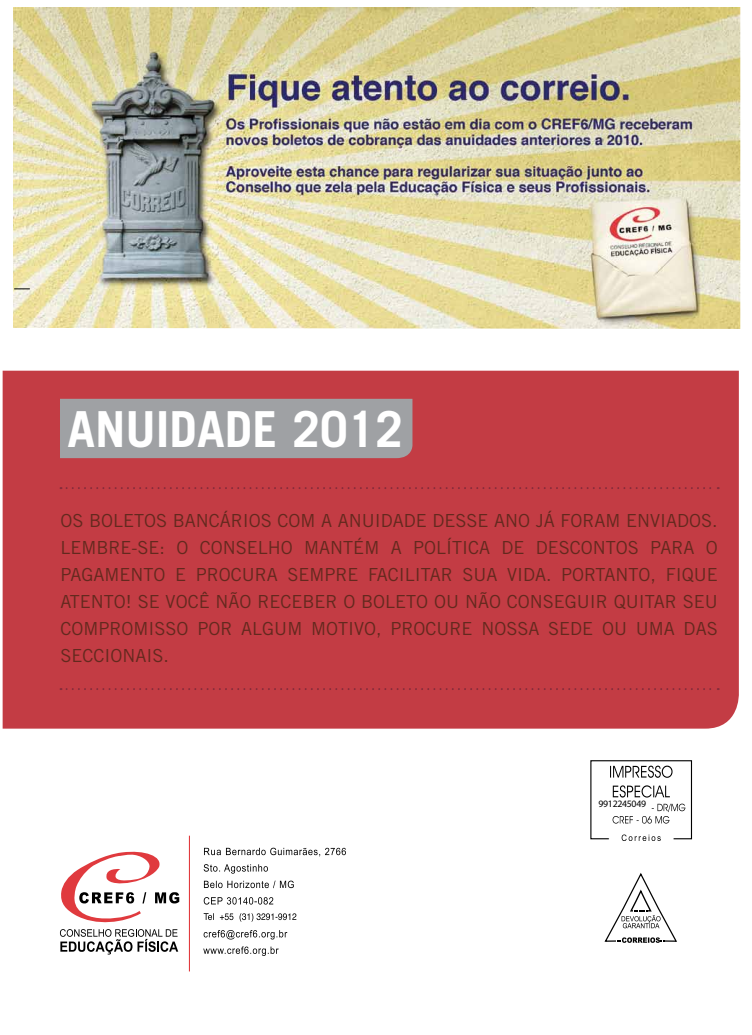
<style>
.page{position:relative;width:752px;height:1035px;background:#fff}
.page>*{position:absolute;margin:0;border:0;box-sizing:border-box;transform-origin:0 0}
.t1{font:700 49.7px "Trade Gothic";color:#fff}
.t2{font:18px/27px "Trade Gothic";color:#63291e;text-align:justify}
.t3{font:9.8px "Myriad Pro";letter-spacing:-.03em;color:#000}
</style>
<div class="page">
<img style="left:13px;top:7px;width:727px;height:322px">
<svg style="left:14px;top:289px;width:16px;height:1px"></svg>
<div style="left:3px;top:371px;width:736px;height:357px;background:#c33c44"></div>
<div style="left:60px;top:399px;width:352px;height:59px;background:#9fa1a4"></div>
<svg style="left:60px;top:487px;width:658px;height:2px"></svg>
<svg style="left:60px;top:688px;width:658px;height:2px"></svg>
<hr style="left:189px;top:835px;width:1px;height:136px;background:#e13a3e">
<svg style="left:604px;top:873px;width:73px;height:70px"></svg>
<div style="left:590px;top:760px;width:101px;height:79px;border:1px solid #000"></div>
<svg style="left:610px;top:765px;width:75px;height:58px"></svg>
<div style="left:609px;top:829px;width:63px;height:11px;background:#fff"></div>
<svg style="left:621px;top:834px;width:39px;height:7px"></svg>
<svg style="left:60px;top:851px;width:119px;height:103px"></svg>
<svg style="left:203px;top:946px;width:75px;height:10px"></svg>
<svg style="left:203px;top:930px;width:84px;height:9px"></svg>
<svg style="left:204px;top:897px;width:69px;height:7px"></svg>
<svg style="left:204px;top:880px;width:89px;height:8px"></svg>
<svg style="left:203px;top:864px;width:65px;height:9px"></svg>
<svg style="left:204px;top:847px;width:142px;height:9px"></svg>
<svg style="left:203px;top:913px;width:93px;height:9px"></svg>
<h1 class="t1" style="left:67px;top:399px;width:113px">ANUIDADE</h1>
<h1 class="t1" style="left:292px;top:399px;width:112px">2012</h1>
<p class="t2" style="left:60px;top:506px;width:658px">OS BOLETOS BANCÁRI OS COM A ANUI DADE DESSE ANO JÁ FORAM ENVIADOS.<br>LEMBRE-SE: O CONSELHO MANTÉM A POLÍTICA DE DESCONTOS PARA O PAGAMENTO E PROCURA SEMPRE FACI LITAR SUA VI DA. PORTANTO, FIQUE ATENTO! SE VOCÊ NÃO RECEBER O BOLETO OU NÃO CONSEGUI R QUITAR SEU COMPROMI SSO POR ALGUM MOTIVO, PROCURE NOSSA SEDE OU UMA DAS SECCIONAIS.</p>
<p class="t3" style="left:598px;top:798px;width:49px">9912245049</p>
</div>
